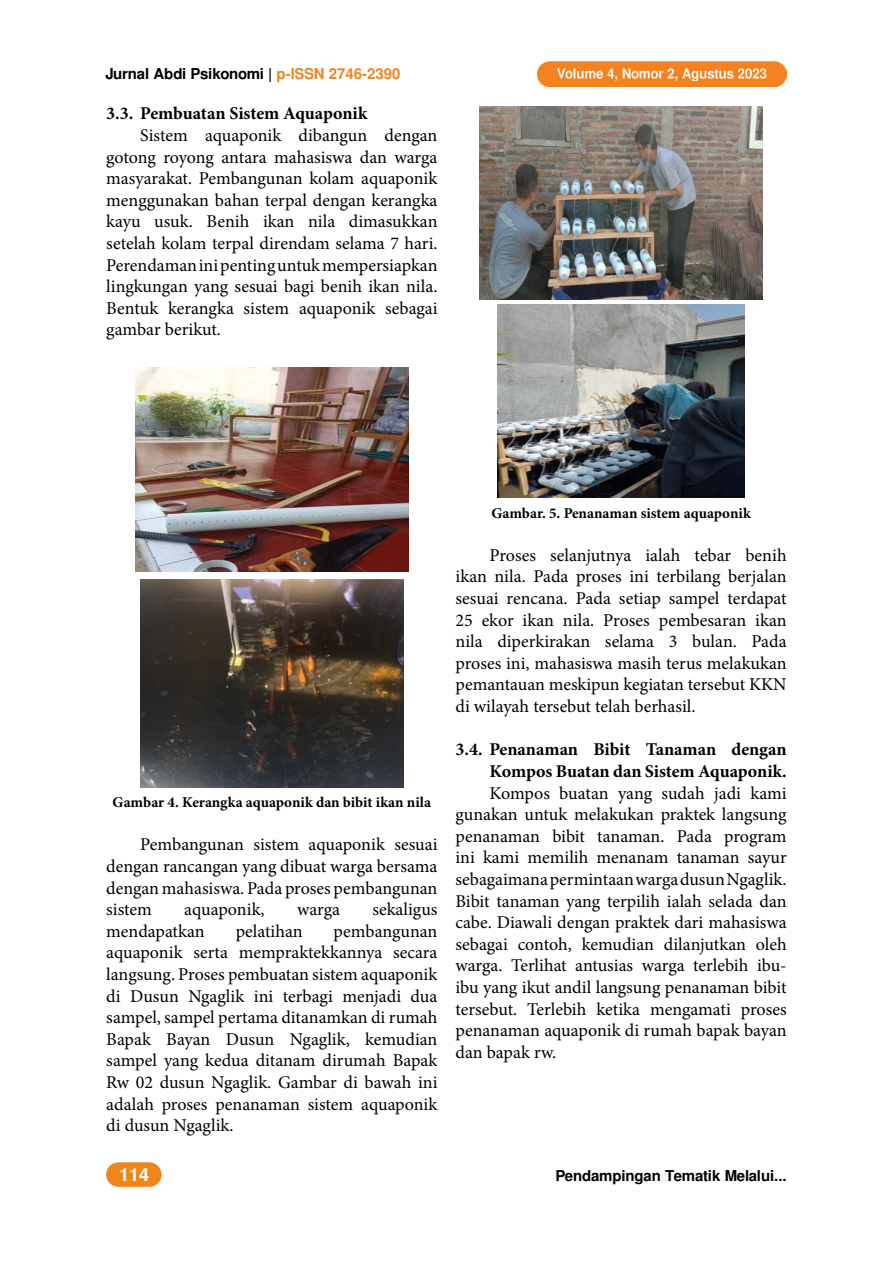
<style>
.page{position:relative;width:893px;height:1263px;background:#fff}
.page>*{position:absolute;margin:0;border:0;box-sizing:border-box;transform-origin:0 0}
.t1{font:18px/21.6px "Minion Pro";color:#000;text-align:justify}
.t2{font:700 18px/21.6px "Minion Pro";letter-spacing:-.005em;color:#000;text-align:right}
.t3{font:700 18px "Free Sans";color:#fff}
.t4{font:700 15px "Minion Pro";letter-spacing:-.005em;color:#000}
.t5{font:700 15px "Free Sans";letter-spacing:-.01em;color:#000}
.s1{color:#ee8422}
</style>
<div class="page">
<img style="left:106px;top:1162px;width:56px;height:24px">
<img style="left:538px;top:61px;width:248px;height:25px">
<img style="left:135px;top:368px;width:274px;height:203px">
<img style="left:141px;top:580px;width:262px;height:207px">
<img style="left:479px;top:106px;width:284px;height:194px">
<img style="left:497px;top:304px;width:248px;height:194px">
<p class="t5" style="left:105px;top:63px;width:297px">Jurnal Abdi Psikonomi | <span class="s1">p-ISSN 2746-2390</span></p>
<p class="t2" style="left:106px;top:104px;width:262px">3.3. Pembuatan Sistem Aquaponik</p>
<p class="t1" style="left:106px;top:125px;width:333px;text-indent:34px">Sistem aquaponik dibangun dengan gotong royong antara mahasiswa dan warga masyarakat. Pembangunan kolam aquaponik menggunakan bahan terpal dengan kerangka kayu usuk. Benih ikan nila dimasukkan setelah kolam terpal direndam selama 7 hari.<br>Perendaman ini penting untuk mempersiapkan lingkungan yang sesuai bagi benih ikan nila.<br>Bentuk kerangka sistem aquaponik sebagai gambar berikut.</p>
<p class="t4" style="left:113px;top:793px;width:320px">Gambar 4. Kerangka aquaponik dan bibit ikan nila</p>
<p class="t1" style="left:106px;top:834px;width:333px;text-indent:34px">Pembangunan sistem aquaponik sesuai dengan rancangan yang dibuat warga bersama dengan mahasiswa. Pada proses pembangunan sistem</p>
<p class="t1" style="left:184px;top:899px;width:82px">aquaponik,</p>
<p class="t1" style="left:297px;top:899px;width:44px">warga</p>
<p class="t1" style="left:372px;top:899px;width:67px">sekaligus</p>
<p class="t1" style="left:106px;top:920px;width:100px">mendapatkan</p>
<p class="t1" style="left:236px;top:920px;width:68px">pelatihan</p>
<p class="t1" style="left:106px;top:920px;width:333px;text-indent:227px">pembangunan aquaponik serta mempraktekkannya secara langsung. Proses pembuatan sistem aquaponik di Dusun Ngaglik ini terbagi menjadi dua sampel, sampel pertama ditanamkan di rumah Bapak Bayan Dusun Ngaglik, kemudian sampel yang kedua ditanam dirumah Bapak Rw 02 dusun Ngaglik. Gambar di bawah ini adalah proses penanaman sistem aquaponik di dusun Ngaglik.</p>
<p class="t4" style="left:491px;top:504px;width:261px">Gambar. 5. Penanaman sistem aquaponik</p>
<p class="t1" style="left:455px;top:544px;width:333px;text-indent:34px">Proses selanjutnya ialah tebar benih ikan nila. Pada proses ini terbilang berjalan sesuai rencana. Pada setiap sampel terdapat 25 ekor ikan nila. Proses pembesaran ikan nila diperkirakan selama 3 bulan. Pada proses ini, mahasiswa masih terus melakukan pemantauan meskipun kegiatan tersebut KKN di wilayah tersebut telah berhasil.</p>
<p class="t2" style="left:455px;top:739px;width:333px">3.4. Penanaman Bibit Tanaman dengan<br>Kompos Buatan dan Sistem Aquaponik.</p>
<p class="t1" style="left:455px;top:782px;width:333px;text-indent:34px">Kompos buatan yang sudah jadi kami gunakan untuk melakukan praktek langsung penanaman bibit tanaman. Pada program ini kami memilih menanam tanaman sayur sebagaimana permintaan warga dusun Ngaglik.<br>Bibit tanaman yang terpilih ialah selada dan cabe. Diawali dengan praktek dari mahasiswa sebagai contoh, kemudian dilanjutkan oleh warga. Terlihat antusias warga terlebih ibu&shy;ibu yang ikut andil langsung penanaman bibit tersebut. Terlebih ketika mengamati proses penanaman aquaponik di rumah bapak bayan dan bapak rw.</p>
<p class="t3" style="left:119px;top:1162px;width:32px">114</p>
<p class="t5" style="left:555px;top:1165px;width:233px">Pendampingan Tematik Melalui...</p>
</div>
